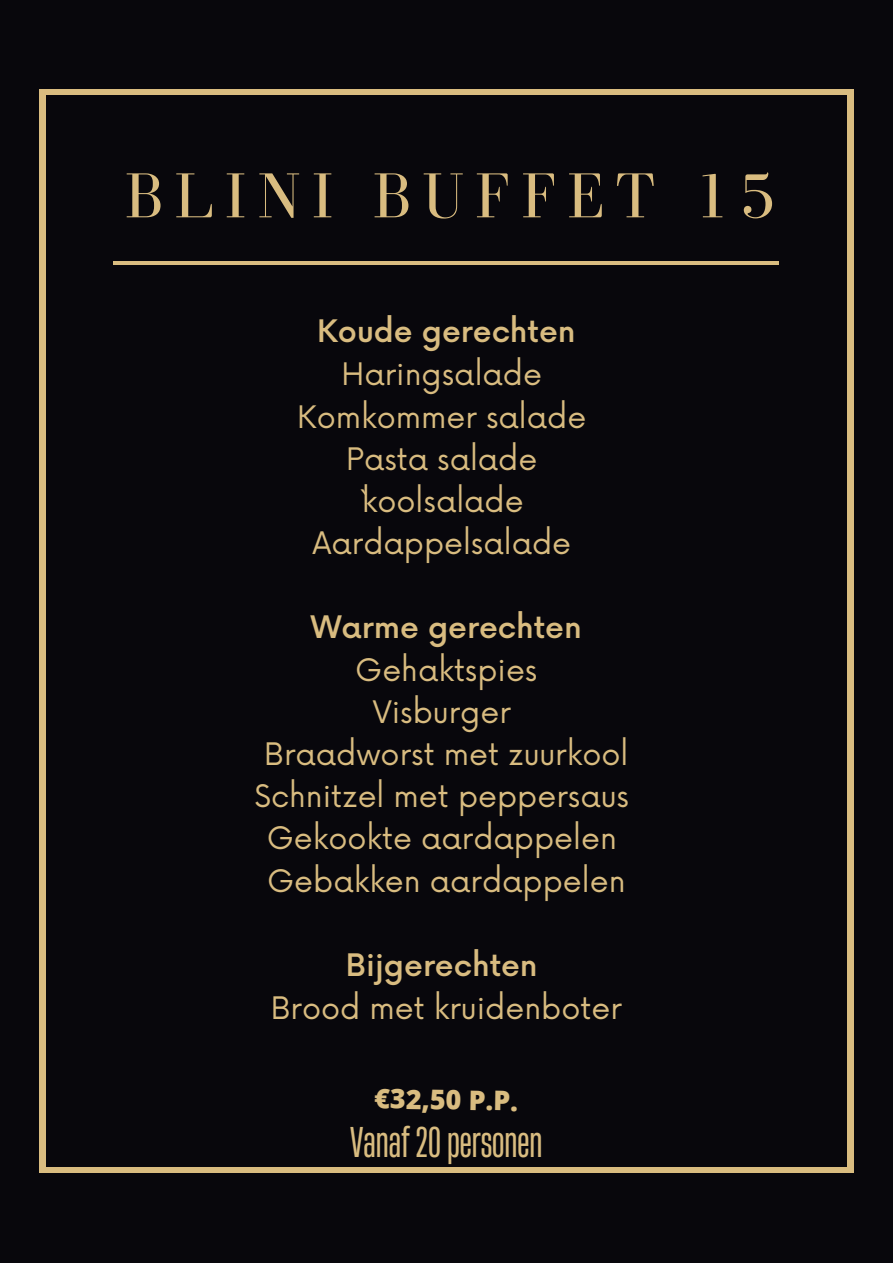
<style>
.page{position:relative;width:893px;height:1264px;background:#fff}
.page>*{position:absolute;margin:0;border:0;box-sizing:border-box;transform-origin:0 0}
.t1{font:65.25px "Bodoni FLF";letter-spacing:.16em;color:#d9bc80}
.t2{font:40.5px "Heading Now 34";color:#d9bc80}
.t3{font:30.15px/42px "Now";color:#d9bc80;text-align:center}
.t4{font:500 30.15px "Now";color:#d9bc80}
.t5{font:800 27px "Open Sans";color:#d9bc80}
</style>
<div class="page">
<div style="left:0;top:0;width:892px;height:1262px;background:#08070c"></div>
<div style="left:39px;top:89px;width:814px;height:1083px;background:#d9bc80"></div>
<div style="left:46px;top:96px;width:800px;height:1070px;background:#08070c"></div>
<hr style="left:113px;top:261px;width:666px;height:4px;background:#d9bc80">
<h1 class="t1" style="left:125px;top:160px;width:651px">BLINI BUFFET 15</h1>
<p class="t4" style="left:317px;top:315px;width:260px">Koude gerechten</p>
<p class="t3" style="left:297px;top:355px;width:290px">Haringsalade<br>Komkommer salade<br>Pasta salade `koolsalade<br>Aardappelsalade</p>
<p class="t4" style="left:311px;top:610px;width:272px">Warme gerechten</p>
<p class="t3" style="left:254px;top:651px;width:376px">Gehaktspies<br>Visburger<br>Braadworst met zuurkool<br>Schnitzel met peppersaus<br>Gekookte aardappelen<br>Gebakken aardappelen</p>
<p class="t4" style="left:346px;top:948px;width:193px">Bijgerechten</p>
<p class="t3" style="left:271px;top:988px;width:352px">Brood met kruidenboter</p>
<p class="t5" style="left:374px;top:1079px;width:145px;rotate:1deg">€32,50 P.P.</p>
<h2 class="t2" style="left:350px;top:1114px;width:194px">Vanaf20personen</h2>
</div>
